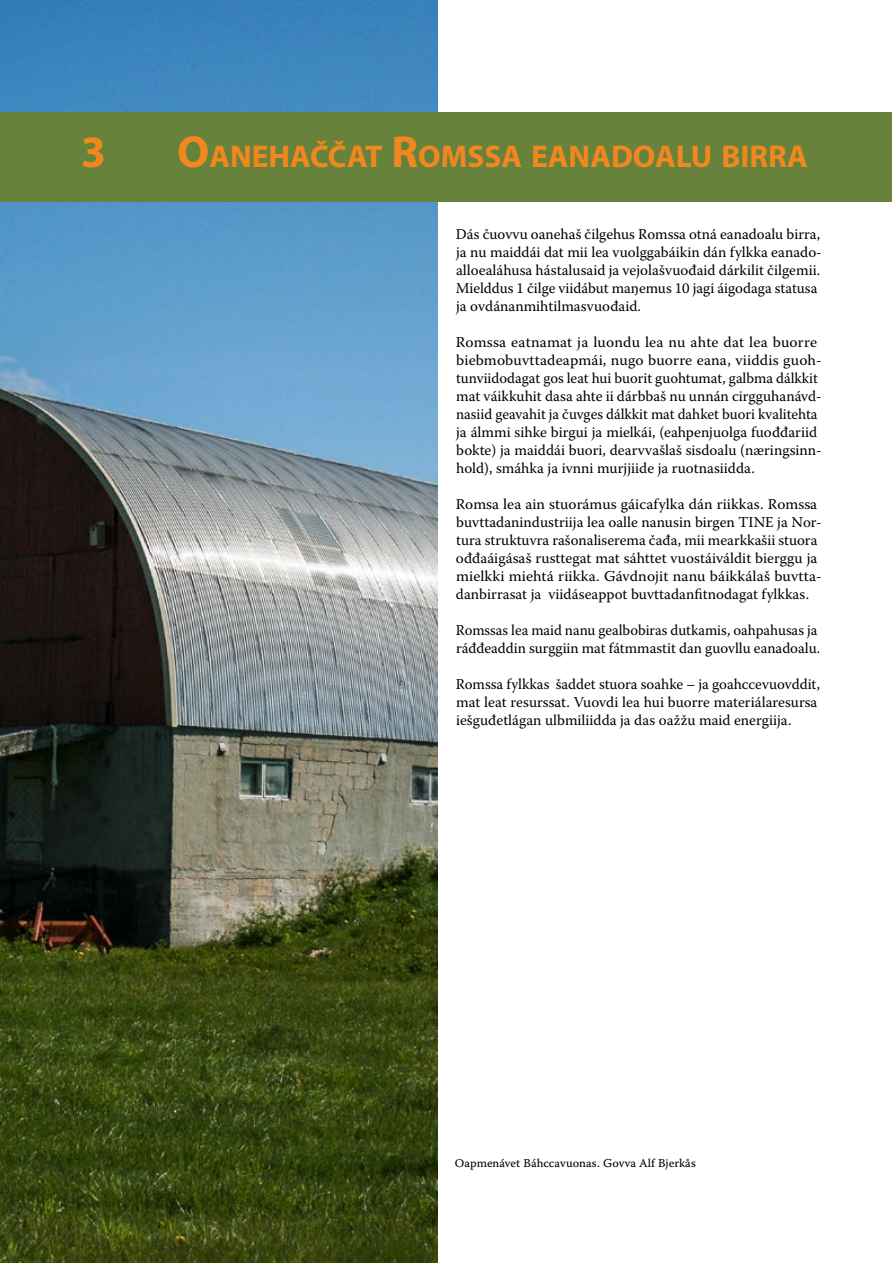
<style>
.page{position:relative;width:893px;height:1263px;background:#fff}
.page>*{position:absolute;margin:0;border:0;box-sizing:border-box;transform-origin:0 0}
.t1{font:700 31.5px "Myriad Pro";color:#f28720}
.t2{font:15px/18px "Warnock Pro";color:#000}
.t3{font:12px "Warnock Pro Capt";color:#000}
.s1{font-size:45px}
</style>
<div class="page">
<img style="left:0;top:0;width:437px;height:1263px">
<div style="left:1px;top:112px;width:891px;height:90px;background:#67833b"></div>
<div style="left:0;top:130px;width:818px;height:70px;background:#67833b"></div>
<h1 class="t1" style="left:81px;top:138px;width:728px"><span class="s1">3 O</span>ANEHAČČAT <span class="s1">R</span>OMSSA EANADOALU BIRRA</h1>
<p class="t2" style="left:456px;top:224px;width:367px">Dás čuovvu oanehaš čilgehus Romssa otná eanadoalu birra, ja nu maiddái dat mii lea vuolggabáikin dán fylkka eanado&shy;alloealáhusa hástalusaid ja vejolašvuođaid dárkilit čilgemii.<br>Mielddus 1 čilge viidábut maŋemus 10 jagi áigodaga statusa ja ovdánanmihtilmasvuođaid.</p>
<p class="t2" style="left:456px;top:332px;width:368px">Romssa eatnamat ja luondu lea nu ahte dat lea buorre biebmobuvttadeapmái, nugo buorre eana, viiddis guoh&shy;tunviidodagat gos leat hui buorit guohtumat, galbma dálkkit mat váikkuhit dasa ahte ii dárbbaš nu unnán cirgguhanávd&shy;nasiid geavahit ja čuvges dálkkit mat dahket buori kvalitehta ja álmmi sihke birgui ja mielkái, (eahpenjuolga fuođđariid bokte) ja maiddái buori, dearvvašlaš sisdoalu (næringsinn&shy;hold), smáhka ja ivnni murjjiide ja ruotnasiidda.</p>
<p class="t2" style="left:456px;top:494px;width:368px">Romsa lea ain stuorámus gáicafylka dán riikkas. Romssa buvttadanindustriija lea oalle nanusin birgen TINE ja Nor&shy;tura struktuvra rašonaliserema čađa, mii mearkkašii stuora ođđaáigásaš rusttegat mat sáhttet vuostáiváldit bierggu ja mielkki miehtá riikka. Gávdnojit nanu báikkálaš buvtta&shy;danbirrasat ja viidáseappot buvttadanfitnodagat fylkkas.</p>
<p class="t2" style="left:456px;top:620px;width:366px">Romssas lea maid nanu gealbobiras dutkamis, oahpahusas ja ráđđeaddin surggiin mat fátmmastit dan guovllu eanadoalu.</p>
<p class="t2" style="left:456px;top:674px;width:366px">Romssa fylkkas šaddet stuora soahke – ja goahccevuovddit, mat leat resurssat. Vuovdi lea hui buorre materiálaresursa iešguđetlágan ulbmiliidda ja das oažžu maid energiija.</p>
<p class="t3" style="left:455px;top:1156px;width:242px">Oapmenávet Báhccavuonas. Govva Alf Bjerkås</p>
</div>
